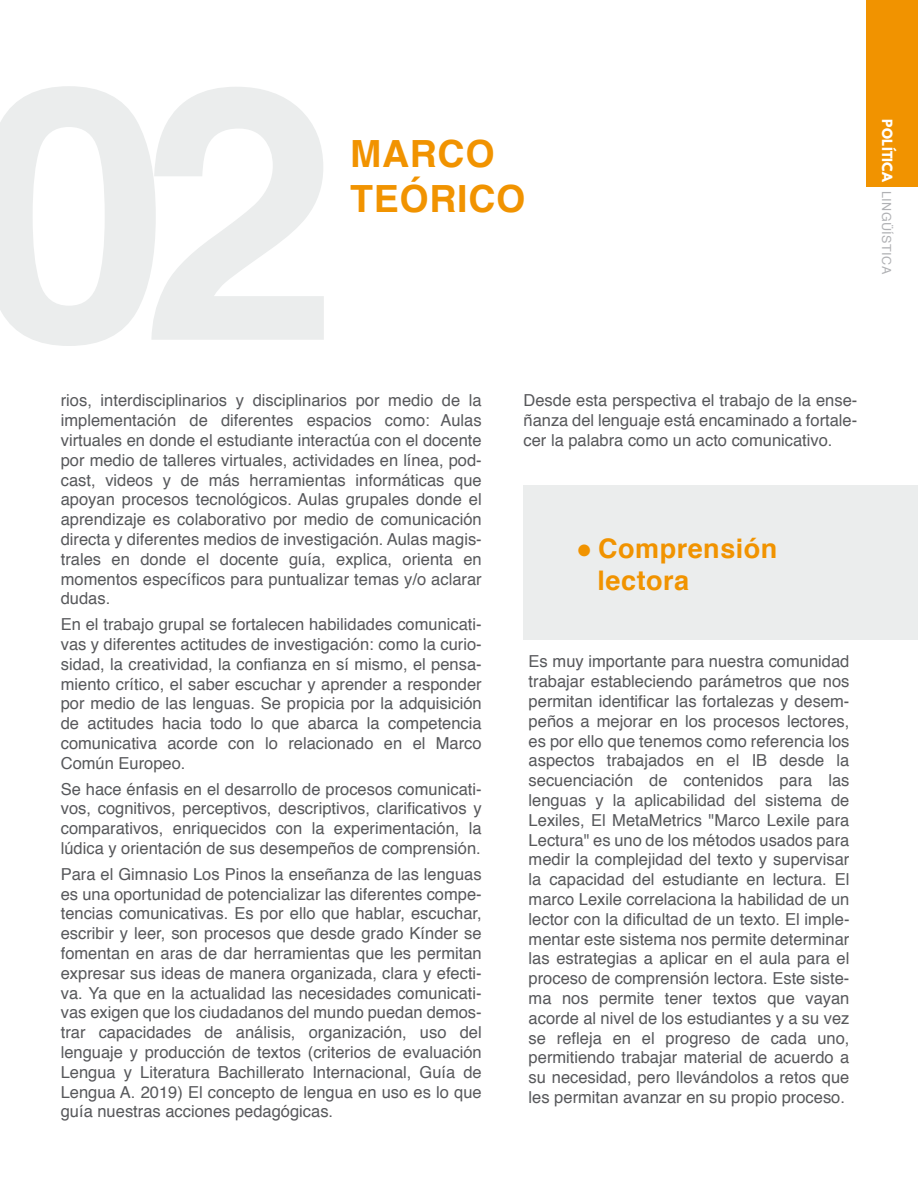
<style>
.page{position:relative;width:918px;height:1188px;background:#fff}
.page>*{position:absolute;margin:0;border:0;box-sizing:border-box;transform-origin:0 0}
.t1{font:700 37.5px/45px "Helvetica";letter-spacing:.02em;color:#f19300}
.t2{font:700 27px/32.4px "Helvetica";letter-spacing:.02em;color:#f19300}
.t3{font:16.5px/19.8px "Helvetica";color:#57585b;text-align:justify}
.t4{font:12.6px "Helvetica";letter-spacing:.04em;color:#b0b1b4}
.s1{font-family:"League Spartan";font-weight:700;color:#fff}
.s2{font-weight:400}
</style>
<div class="page">
<div style="left:867px;top:0;width:51px;height:186px;background:#f19300"></div>
<div style="left:524px;top:485px;width:394px;height:155px;background:#ebeded"></div>
<h1 class="t1" style="left:350px;top:131px;width:177px">MARCO<br>TEÓRICO</h1>
<p class="t4" style="left:896px;top:119px;width:157px;rotate:90deg"><span class="s1">POLÍTICA</span> LINGÜÍSTICA</p>
<p class="t3" style="left:61px;top:391px;width:422px">rios, interdisciplinarios y disciplinarios por medio de la implementación de diferentes espacios como: Aulas virtuales en donde el estudiante interactúa con el docente por medio de talleres virtuales, actividades en línea, pod&shy;cast, videos y de más herramientas informáticas que apoyan procesos tecnológicos. Aulas grupales donde el aprendizaje es colaborativo por medio de comunicación directa y diferentes medios de investigación. Aulas magis&shy;trales en donde el docente guía, explica, orienta en momentos específicos para puntualizar temas y/o aclarar dudas.</p>
<p class="t3" style="left:61px;top:615px;width:422px">En el trabajo grupal se fortalecen habilidades comunicati&shy;vas y diferentes actitudes de investigación: como la curio&shy;sidad, la creatividad, la confianza en sí mismo, el pensa&shy;miento crítico, el saber escuchar y aprender a responder por medio de las lenguas. Se propicia por la adquisición de actitudes hacia todo lo que abarca la competencia comunicativa acorde con lo relacionado en el Marco Común Europeo.</p>
<p class="t3" style="left:61px;top:779px;width:422px">Se hace énfasis en el desarrollo de procesos comunicati&shy;vos, cognitivos, perceptivos, descriptivos, clarificativos y comparativos, enriquecidos con la experimentación, la lúdica y orientación de sus desempeños de comprensión.</p>
<p class="t3" style="left:61px;top:865px;width:422px">Para el Gimnasio Los Pinos la enseñanza de las lenguas es una oportunidad de potencializar las diferentes compe&shy;tencias comunicativas. Es por ello que hablar, escuchar, escribir y leer, son procesos que desde grado Kínder se fomentan en aras de dar herramientas que les permitan expresar sus ideas de manera organizada, clara y efecti&shy;va. Ya que en la actualidad las necesidades comunicati&shy;vas exigen que los ciudadanos del mundo puedan demos&shy;trar capacidades de análisis, organización, uso del lenguaje y producción de textos (criterios de evaluación Lengua y Literatura Bachillerato Internacional, Guía de Lengua A. 2019) El concepto de lengua en uso es lo que guía nuestras acciones pedagógicas.</p>
<p class="t3" style="left:524px;top:391px;width:335px">Desde esta perspectiva el trabajo de la ense&shy;ñanza del lenguaje está encaminado a fortale&shy;cer la palabra como un acto comunicativo.</p>
<h2 class="t2" style="left:598px;top:533px;width:181px;text-indent:-21px"><span class="s2">●</span> Comprensión lectora</h2>
<p class="t3" style="left:529px;top:652px;width:322px">Es muy importante para nuestra comunidad trabajar estableciendo parámetros que nos permitan identificar las fortalezas y desem&shy;peños a mejorar en los procesos lectores, es por ello que tenemos como referencia los aspectos trabajados en el IB desde la secuenciación de contenidos para las lenguas y la aplicabilidad del sistema de Lexiles, El MetaMetrics "Marco Lexile para Lectura" es uno de los métodos usados para medir la complejidad del texto y supervisar la capacidad del estudiante en lectura. El marco Lexile correlaciona la habilidad de un lector con la dificultad de un texto. El imple&shy;mentar este sistema nos permite determinar las estrategias a aplicar en el aula para el proceso de comprensión lectora. Este siste&shy;ma nos permite tener textos que vayan acorde al nivel de los estudiantes y a su vez se refleja en el progreso de cada uno, permitiendo trabajar material de acuerdo a su necesidad, pero llevándolos a retos que les permitan avanzar en su propio proceso.</p>
</div>
